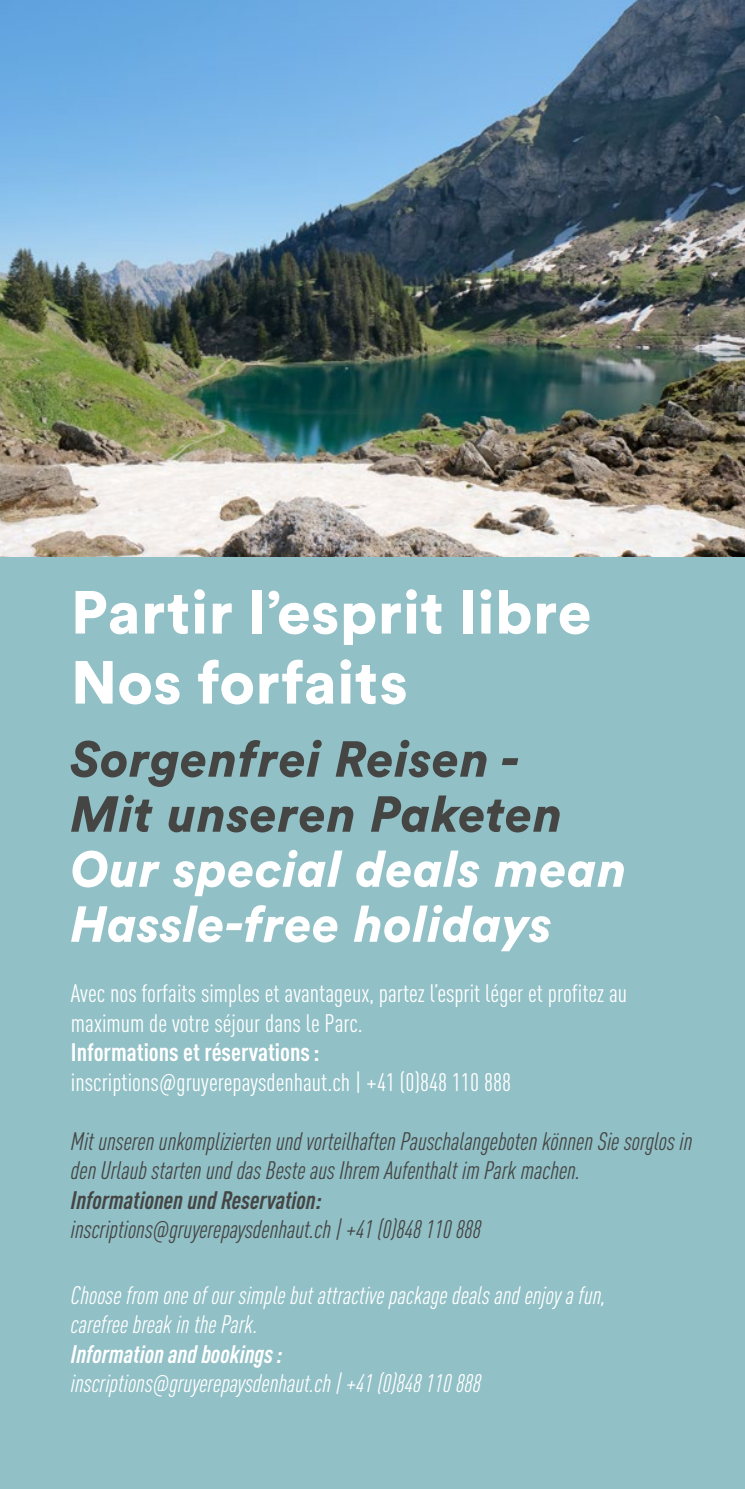
<style>
.page{position:relative;width:745px;height:1489px;background:#fff}
.page>*{position:absolute;margin:0;border:0;box-sizing:border-box;transform-origin:0 0}
.t1{font:900 60px/70px "Circular Std";letter-spacing:.01em;color:#fff}
.t2{font:italic 900 50px/55px "Circular Std";letter-spacing:.01em;color:#fff}
.t3{font:italic 900 50px/55px "Circular Std";letter-spacing:.01em;color:#454544}
.t4{font:italic condensed 25px/29.5px "DIN Pro";color:#454544}
.t5{font:condensed 25px/29.5px "DIN Pro";color:#fff}
.t6{font:italic condensed 25px/29.5px "DIN Pro";color:#fff}
.t7{font:italic 700 condensed 25px "DIN Pro";color:#454544}
.t8{font:700 condensed 25px "DIN Pro";color:#fff}
.t9{font:italic 700 condensed 25px "DIN Pro";color:#fff}
</style>
<div class="page">
<div style="left:0;top:0;width:744px;height:1488px;background:#91c0c6"></div>
<img style="left:0;top:0;width:744px;height:556px">
<h1 class="t1" style="left:71px;top:576px;width:521px">Partir l’esprit libre<br>Nos forfaits</h1>
<h2 class="t3" style="left:71px;top:730px;width:493px">Sorgenfrei Reisen -<br>Mit unseren Paketen</h2>
<h2 class="t2" style="left:71px;top:840px;width:557px">Our special deals mean<br>Hassle-free holidays</h2>
<p class="t5" style="left:71px;top:976px;width:557px">Avec nos forfaits simples et avantageux, partez l’esprit léger et profitez au maximum de votre séjour dans le Parc.</p>
<p class="t8" style="left:71px;top:1033px;width:250px">Informations et réservations:</p>
<p class="t5" style="left:71px;top:1065px;width:441px">inscriptions@gruyerepaysdenhaut.ch | +41 (0)848 110 888</p>
<p class="t4" style="left:71px;top:1124px;width:622px">Mit unseren unkomplizierten und vorteilhaften Pauschalangeboten können Sie sorglos in den Urlaub starten und das Beste aus Ihrem Aufenthalt im Park machen.</p>
<p class="t7" style="left:71px;top:1180px;width:252px">Informationen und Reservation:</p>
<p class="t4" style="left:71px;top:1212px;width:411px">inscriptions@gruyerepaysdenhaut.ch | +41 (0)848 110 888</p>
<p class="t6" style="left:71px;top:1278px;width:536px">Choose from one of our simple but attractive package deals and enjoy a fun, carefree break in the Park.</p>
<p class="t9" style="left:71px;top:1334px;width:213px">Information and bookings:</p>
<p class="t6" style="left:71px;top:1366px;width:411px">inscriptions@gruyerepaysdenhaut.ch | +41 (0)848 110 888</p>
</div>
